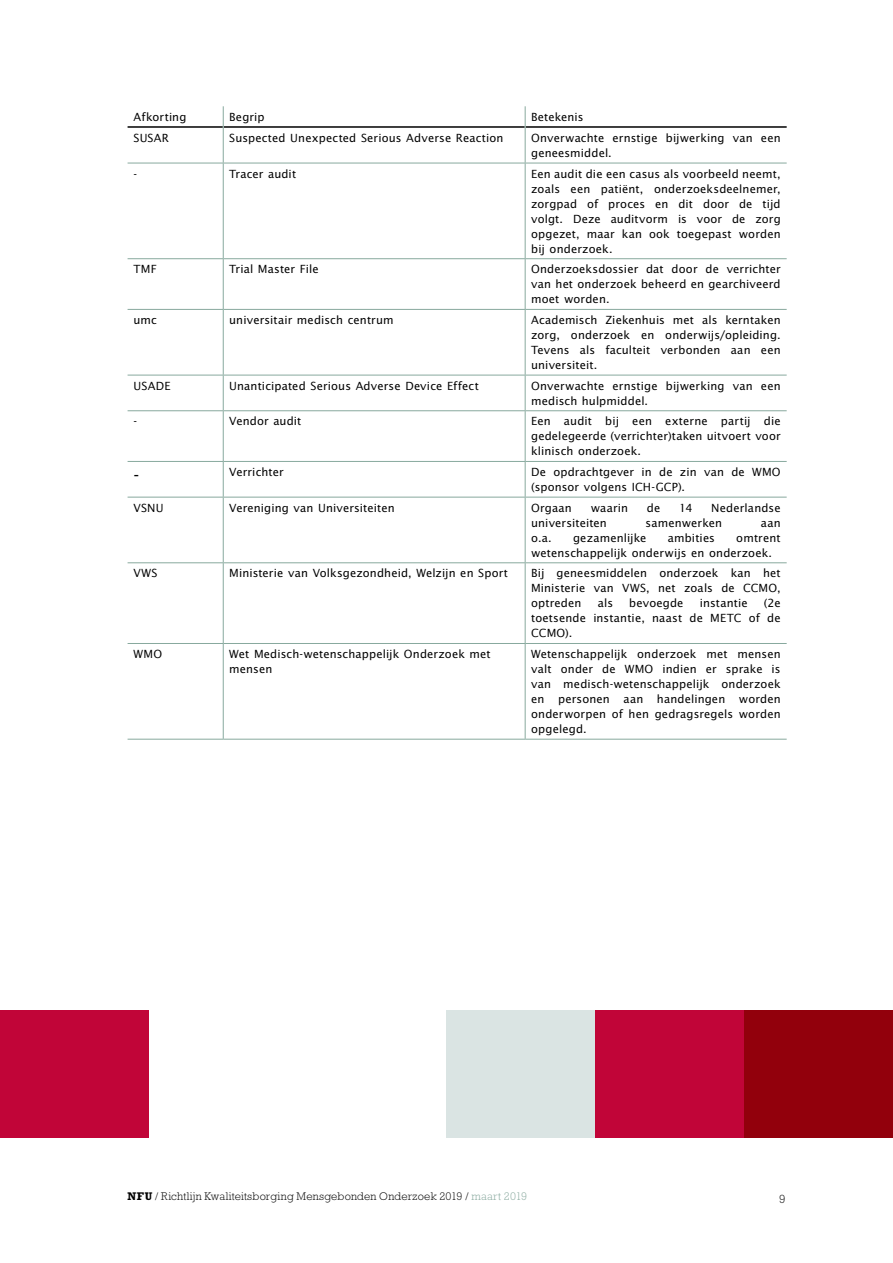
<style>
.page{position:relative;width:893px;height:1263px;background:#fff}
.page>*{position:absolute;margin:0;border:0;box-sizing:border-box;transform-origin:0 0}
.t1{font:18px "Lucida Sans Std";color:#000}
.t2{font:300 12px "Rockwell Std";color:#000}
.t3{font:11.25px/15px "Lucida Sans Std";letter-spacing:.01em;color:#000;text-align:justify}
.t4{font:300 11.25px "Rockwell Std";letter-spacing:.015em;color:#000}
.s1{font-weight:700}
.s2{color:#88a99e}
</style>
<div class="page">
<div style="left:0;top:1010px;width:149px;height:127px;background:#c10538"></div>
<div style="left:446px;top:1010px;width:149px;height:127px;background:#dae4e3"></div>
<div style="left:595px;top:1010px;width:298px;height:127px;background:#c10538"></div>
<div style="left:744px;top:1010px;width:149px;height:127px;background:#92000c"></div>
<hr style="left:128px;top:126px;width:95px;height:2px;background:#000">
<hr style="left:224px;top:126px;width:301px;height:2px;background:#000">
<hr style="left:525px;top:126px;width:262px;height:2px;background:#000">
<svg style="left:223px;top:106px;width:1px;height:21px"></svg>
<svg style="left:525px;top:106px;width:1px;height:21px"></svg>
<hr style="left:223px;top:127px;width:1px;height:36px;background:#88a99e">
<hr style="left:525px;top:127px;width:1px;height:36px;background:#88a99e">
<hr style="left:223px;top:163px;width:1px;height:95px;background:#88a99e">
<hr style="left:525px;top:163px;width:1px;height:95px;background:#88a99e">
<hr style="left:223px;top:259px;width:1px;height:50px;background:#88a99e">
<hr style="left:525px;top:259px;width:1px;height:50px;background:#88a99e">
<hr style="left:223px;top:310px;width:1px;height:65px;background:#88a99e">
<hr style="left:525px;top:310px;width:1px;height:65px;background:#88a99e">
<hr style="left:223px;top:375px;width:1px;height:35px;background:#88a99e">
<hr style="left:525px;top:375px;width:1px;height:35px;background:#88a99e">
<hr style="left:223px;top:411px;width:1px;height:50px;background:#88a99e">
<hr style="left:525px;top:411px;width:1px;height:50px;background:#88a99e">
<hr style="left:223px;top:462px;width:1px;height:35px;background:#88a99e">
<hr style="left:525px;top:462px;width:1px;height:35px;background:#88a99e">
<hr style="left:223px;top:497px;width:1px;height:65px;background:#88a99e">
<hr style="left:525px;top:497px;width:1px;height:65px;background:#88a99e">
<hr style="left:223px;top:563px;width:1px;height:80px;background:#88a99e">
<hr style="left:525px;top:563px;width:1px;height:80px;background:#88a99e">
<hr style="left:223px;top:644px;width:1px;height:95px;background:#88a99e">
<hr style="left:525px;top:644px;width:1px;height:95px;background:#88a99e">
<hr style="left:128px;top:163px;width:95px;height:1px;background:#88a99e">
<hr style="left:223px;top:163px;width:302px;height:1px;background:#88a99e">
<hr style="left:525px;top:163px;width:262px;height:1px;background:#88a99e">
<hr style="left:128px;top:258px;width:95px;height:1px;background:#88a99e">
<hr style="left:223px;top:258px;width:302px;height:1px;background:#88a99e">
<hr style="left:525px;top:258px;width:262px;height:1px;background:#88a99e">
<hr style="left:128px;top:309px;width:95px;height:1px;background:#88a99e">
<hr style="left:223px;top:309px;width:302px;height:1px;background:#88a99e">
<hr style="left:525px;top:309px;width:262px;height:1px;background:#88a99e">
<hr style="left:128px;top:375px;width:95px;height:1px;background:#88a99e">
<hr style="left:223px;top:375px;width:302px;height:1px;background:#88a99e">
<hr style="left:525px;top:375px;width:262px;height:1px;background:#88a99e">
<hr style="left:128px;top:410px;width:95px;height:1px;background:#88a99e">
<hr style="left:223px;top:410px;width:302px;height:1px;background:#88a99e">
<hr style="left:525px;top:410px;width:262px;height:1px;background:#88a99e">
<hr style="left:128px;top:461px;width:95px;height:1px;background:#88a99e">
<hr style="left:223px;top:461px;width:302px;height:1px;background:#88a99e">
<hr style="left:525px;top:461px;width:262px;height:1px;background:#88a99e">
<hr style="left:128px;top:497px;width:95px;height:1px;background:#88a99e">
<hr style="left:223px;top:497px;width:302px;height:1px;background:#88a99e">
<hr style="left:525px;top:497px;width:262px;height:1px;background:#88a99e">
<hr style="left:128px;top:562px;width:95px;height:1px;background:#88a99e">
<hr style="left:223px;top:562px;width:302px;height:1px;background:#88a99e">
<hr style="left:525px;top:562px;width:262px;height:1px;background:#88a99e">
<hr style="left:128px;top:643px;width:95px;height:1px;background:#88a99e">
<hr style="left:223px;top:643px;width:302px;height:1px;background:#88a99e">
<hr style="left:525px;top:643px;width:262px;height:1px;background:#88a99e">
<hr style="left:128px;top:739px;width:95px;height:1px;background:#88a99e">
<hr style="left:223px;top:739px;width:302px;height:1px;background:#88a99e">
<hr style="left:525px;top:739px;width:262px;height:1px;background:#88a99e">
<p class="t3" style="left:134px;top:110px;width:54px">Afkorting</p>
<p class="t3" style="left:229px;top:110px;width:37px">Begrip</p>
<p class="t3" style="left:531px;top:110px;width:54px">Betekenis</p>
<p class="t3" style="left:134px;top:131px;width:37px">SUSAR</p>
<p class="t3" style="left:229px;top:131px;width:276px">Suspected Unexpected Serious Adverse Reaction</p>
<p class="t3" style="left:531px;top:131px;width:251px">Onverwachte ernstige bijwerking van een geneesmiddel.</p>
<p class="t3" style="left:134px;top:166px;width:5px">-</p>
<p class="t3" style="left:229px;top:166px;width:68px">Tracer audit</p>
<p class="t3" style="left:531px;top:166px;width:251px">Een audit die een casus als voorbeeld neemt, zoals een patiënt, onderzoeksdeelnemer, zorgpad of proces en dit door de tijd volgt. Deze auditvorm is voor de zorg opgezet, maar kan ook toegepast worden bij onderzoek.</p>
<p class="t3" style="left:134px;top:262px;width:25px">TMF</p>
<p class="t3" style="left:229px;top:262px;width:91px">Trial Master File</p>
<p class="t3" style="left:531px;top:262px;width:251px">Onderzoeksdossier dat door de verrichter van het onderzoek beheerd en gearchiveerd moet worden.</p>
<p class="t3" style="left:134px;top:313px;width:25px">umc</p>
<p class="t3" style="left:229px;top:313px;width:166px">universitair medisch centrum</p>
<p class="t3" style="left:531px;top:313px;width:251px">Academisch Ziekenhuis met als kerntaken zorg, onderzoek en onderwijs/opleiding.<br>Tevens als faculteit verbonden aan een universiteit.</p>
<p class="t3" style="left:134px;top:378px;width:38px">USADE</p>
<p class="t3" style="left:229px;top:378px;width:251px">Unanticipated Serious Adverse Device Effect</p>
<p class="t3" style="left:531px;top:378px;width:251px">Onverwachte ernstige bijwerking van een medisch hulpmiddel.</p>
<p class="t3" style="left:134px;top:414px;width:5px">-</p>
<p class="t3" style="left:229px;top:414px;width:74px">Vendor audit</p>
<p class="t3" style="left:531px;top:414px;width:251px">Een audit bij een externe partij die gedelegeerde (verrichter)taken uitvoert voor klinisch onderzoek.</p>
<h1 class="t1" style="left:134px;top:464px;width:7px">-</h1>
<p class="t3" style="left:229px;top:465px;width:56px">Verrichter</p>
<p class="t3" style="left:531px;top:465px;width:251px">De opdrachtgever in de zin van de WMO (sponsor volgens ICH-GCP).</p>
<p class="t3" style="left:134px;top:500px;width:31px">VSNU</p>
<p class="t3" style="left:229px;top:500px;width:167px">Vereniging van Universiteiten</p>
<p class="t3" style="left:531px;top:500px;width:42px">Orgaan</p>
<p class="t3" style="left:591px;top:500px;width:39px">waarin</p>
<p class="t3" style="left:647px;top:500px;width:15px">de</p>
<p class="t3" style="left:679px;top:500px;width:15px">14</p>
<p class="t3" style="left:711px;top:500px;width:71px">Nederlandse</p>
<p class="t3" style="left:531px;top:515px;width:77px">universiteiten</p>
<p class="t3" style="left:646px;top:515px;width:78px">samenwerken</p>
<p class="t3" style="left:761px;top:515px;width:21px">aan</p>
<p class="t3" style="left:531px;top:530px;width:22px">o.a.</p>
<p class="t3" style="left:573px;top:530px;width:75px">gezamenlijke</p>
<p class="t3" style="left:668px;top:530px;width:49px">ambities</p>
<p class="t3" style="left:531px;top:530px;width:251px;text-indent:205px">omtrent wetenschappelijk onderwijs en onderzoek.</p>
<p class="t3" style="left:134px;top:566px;width:26px">VWS</p>
<p class="t3" style="left:229px;top:566px;width:280px">Ministerie van Volksgezondheid, Welzijn en Sport</p>
<p class="t3" style="left:531px;top:566px;width:251px">Bij geneesmiddelen onderzoek kan het Ministerie van VWS, net zoals de CCMO, optreden</p>
<p class="t3" style="left:531px;top:596px;width:251px;text-indent:233px">(2e toetsende instantie, naast de METC of de CCMO).</p>
<p class="t3" style="left:598px;top:596px;width:17px">als</p>
<p class="t3" style="left:629px;top:596px;width:56px">bevoegde</p>
<p class="t3" style="left:700px;top:596px;width:49px">instantie</p>
<p class="t3" style="left:134px;top:647px;width:30px">WMO</p>
<p class="t3" style="left:229px;top:647px;width:263px">Wet Medisch-wetenschappelijk Onderzoek met mensen</p>
<p class="t3" style="left:531px;top:647px;width:251px">Wetenschappelijk onderzoek met mensen valt onder de WMO indien er sprake is van medisch-wetenschappelijk onderzoek en personen aan handelingen worden onderworpen of hen gedragsregels worden opgelegd.</p>
<p class="t4" style="left:128px;top:1190px;width:401px"><span class="s1">NFU</span> / Richtlijn Kwaliteitsborging Mensgebonden Onderzoek 2019 / <span class="s2">maart 2019</span></p>
<p class="t2" style="left:779px;top:1192px;width:8px">9</p>
</div>
